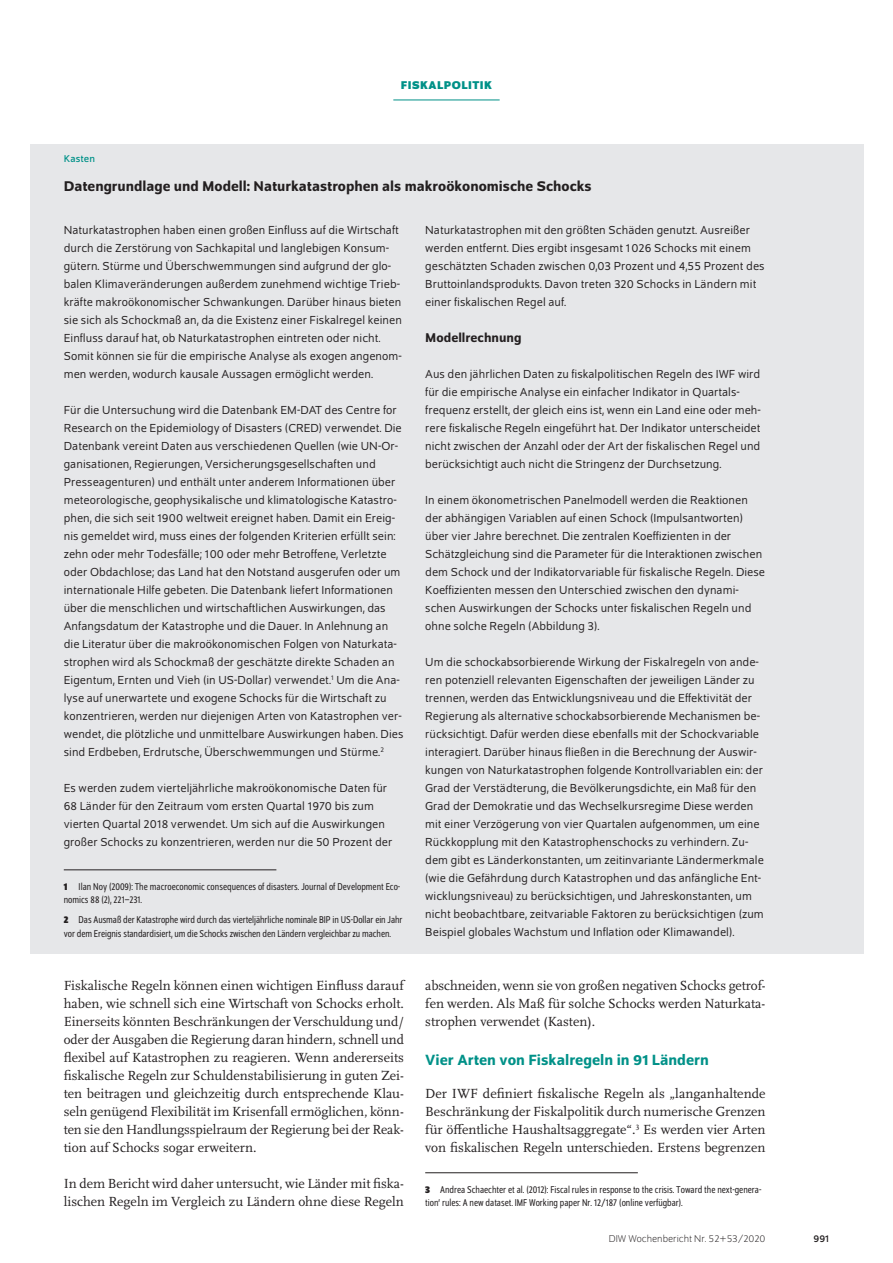
<style>
.page{position:relative;width:893px;height:1263px;background:#fff}
.page>*{position:absolute;margin:0;border:0;box-sizing:border-box;transform-origin:0 0}
.t1{font:500 15.75px "Schumpeter";color:#009188}
.t2{font:500 15px "Schumpeter";color:#231f20}
.t3{font:13.8px/18px "Scala Pro";color:#231f20;text-align:justify}
.t4{font:500 13.5px "Schumpeter";color:#231f20}
.t5{font:12.3px/18px "Schumpeter Blond";letter-spacing:.005em;color:#231f20}
.t6{font:700 12px "Schumpeter";color:#009188}
.t7{font:semi-condensed 10.5px/13.5px "Schumpeter Blond";color:#231f20}
.t8{font:300 10.5px "Schumpeter";color:#231f20}
.t9{font:10.5px "Schumpeter";letter-spacing:.01em;color:#009188}
.t10{font:10.5px "Schumpeter";color:#231f20}
.s1{font-family:"Schumpeter";font-weight:700}
</style>
<div class="page">
<hr style="left:393px;top:100px;width:107px;height:1px;background:#009188">
<hr style="left:425px;top:1172px;width:213px;height:1px;background:#231f20">
<div style="left:30px;top:144px;width:833px;height:810px;background:#e6e7e9"></div>
<hr style="left:64px;top:869px;width:212px;height:1px;background:#231f20">
<p class="t6" style="left:401px;top:79px;width:15px">FISKALPOLITIK</p>
<p class="t9" style="left:64px;top:153px;width:33px">Kasten</p>
<p class="t2" style="left:64px;top:178px;width:529px">Datengrundlage und Modell: Naturkatastrophen als makroökonomische Schocks</p>
<p class="t5" style="left:64px;top:221px;width:340px">Naturkatastrophen haben einen großen Einfluss auf die Wirtschaft durch die Zerstörung von Sachkapital und langlebigen Konsum&shy;gütern. Stürme und Überschwemmungen sind aufgrund der glo&shy;balen Klimaveränderungen außerdem zunehmend wichtige Trieb&shy;kräfte makroökonomischer Schwankungen. Darüber hinaus bieten sie sich als Schockmaß an, da die Existenz einer Fiskalregel keinen Einfluss darauf hat, ob Naturkatastrophen eintreten oder nicht.<br>Somit können sie für die empirische Analyse als exogen angenom&shy;men werden, wodurch kausale Aussagen ermöglicht werden.</p>
<p class="t5" style="left:64px;top:401px;width:341px">Für die Untersuchung wird die Datenbank EM-DAT des Centre for Research on the Epidemiology of Disasters (CRED) verwendet. Die Datenbank vereint Daten aus verschiedenen Quellen (wie UN-Or&shy;ganisationen, Regierungen, Versicherungsgesellschaften und Presseagenturen) und enthält unter anderem Informationen über meteorologische, geophysikalische und klimatologische Katastro&shy;phen, die sich seit 1900 weltweit ereignet haben. Damit ein Ereig&shy;nis gemeldet wird, muss eines der folgenden Kriterien erfüllt sein: zehn oder mehr Todesfälle; 100 oder mehr Betroffene, Verletzte oder Obdachlose; das Land hat den Notstand ausgerufen oder um internationale Hilfe gebeten. Die Datenbank liefert Informationen über die menschlichen und wirtschaftlichen Auswirkungen, das Anfangsdatum der Katastrophe und die Dauer. In Anlehnung an die Literatur über die makroökonomischen Folgen von Naturkata&shy;strophen wird als Schockmaß der geschätzte direkte Schaden an Eigentum, Ernten und Vieh (in US-Dollar) verwendet.<sup>1</sup> Um die Ana&shy;lyse auf unerwartete und exogene Schocks für die Wirtschaft zu konzentrieren, werden nur diejenigen Arten von Katastrophen ver&shy;wendet, die plötzliche und unmittelbare Auswirkungen haben. Dies sind Erdbeben, Erdrutsche, Überschwemmungen und Stürme.<sup>2</sup></p>
<p class="t5" style="left:64px;top:779px;width:330px">Es werden zudem vierteljährliche makroökonomische Daten für 68 Länder für den Zeitraum vom ersten Quartal 1970 bis zum vierten Quartal 2018 verwendet. Um sich auf die Auswirkungen großer Schocks zu konzentrieren, werden nur die 50 Prozent der</p>
<p class="t7" style="left:64px;top:880px;width:338px"><span class="s1">1</span> Ilan Noy (2009): The macroeconomic consequences of disasters. Journal of Development Eco&shy;nomics 88 (2), 221–231.</p>
<p class="t7" style="left:64px;top:913px;width:340px"><span class="s1">2</span> Das Ausmaß der Katastrophe wird durch das vierteljährliche nominale BIP in US-Dollar ein Jahr vor dem Ereignis standardisiert, um die Schocks zwischen den Ländern vergleichbar zu machen.</p>
<p class="t5" style="left:425px;top:221px;width:341px">Naturkatastrophen mit den größten Schäden genutzt. Ausreißer werden entfernt. Dies ergibt insgesamt 1026 Schocks mit einem geschätzten Schaden zwischen 0,03 Prozent und 4,55 Prozent des Bruttoinlandsprodukts. Davon treten 320 Schocks in Ländern mit einer fiskalischen Regel auf.</p>
<p class="t4" style="left:425px;top:331px;width:98px">Modellrechnung</p>
<p class="t5" style="left:425px;top:365px;width:337px">Aus den jährlichen Daten zu fiskalpolitischen Regeln des IWF wird für die empirische Analyse ein einfacher Indikator in Quartals&shy;frequenz erstellt, der gleich eins ist, wenn ein Land eine oder meh&shy;rere fiskalische Regeln eingeführt hat. Der Indikator unterscheidet nicht zwischen der Anzahl oder der Art der fiskalischen Regel und berücksichtigt auch nicht die Stringenz der Durchsetzung.</p>
<p class="t5" style="left:425px;top:491px;width:341px">In einem ökonometrischen Panelmodell werden die Reaktionen der abhängigen Variablen auf einen Schock (Impulsantworten) über vier Jahre berechnet. Die zentralen Koeffizienten in der Schätzgleichung sind die Parameter für die Interaktionen zwischen dem Schock und der Indikatorvariable für fiskalische Regeln. Diese Koeffizienten messen den Unterschied zwischen den dynami&shy;schen Auswirkungen der Schocks unter fiskalischen Regeln und ohne solche Regeln (Abbildung 3).</p>
<p class="t5" style="left:425px;top:653px;width:340px">Um die schockabsorbierende Wirkung der Fiskalregeln von ande&shy;ren potenziell relevanten Eigenschaften der jeweiligen Länder zu trennen, werden das Entwicklungsniveau und die Effektivität der Regierung als alternative schockabsorbierende Mechanismen be&shy;rücksichtigt. Dafür werden diese ebenfalls mit der Schockvariable interagiert. Darüber hinaus fließen in die Berechnung der Auswir&shy;kungen von Naturkatastrophen folgende Kontrollvariablen ein: der Grad der Verstädterung, die Bevölkerungsdichte, ein Maß für den Grad der Demokratie und das Wechselkursregime Diese werden mit einer Verzögerung von vier Quartalen aufgenommen, um eine Rückkopplung mit den Katastrophenschocks zu verhindern. Zu&shy;dem gibt es Länderkonstanten, um zeitinvariante Ländermerkmale (wie die Gefährdung durch Katastrophen und das anfängliche Ent&shy;wicklungsniveau) zu berücksichtigen, und Jahreskonstanten, um nicht beobachtbare, zeitvariable Faktoren zu berücksichtigen (zum Beispiel globales Wachstum und Inflation oder Klimawandel).</p>
<p class="t3" style="left:64px;top:976px;width:342px">Fiskalische Regeln können einen wichtigen Einfluss darauf haben, wie schnell sich eine Wirtschaft von Schocks erholt.<br>Einerseits könnten Beschränkungen der Verschuldung und/ oder der Ausgaben die Regierung daran hindern, schnell und flexibel auf Katastrophen zu reagieren. Wenn andererseits fiskalische Regeln zur Schuldenstabilisierung in guten Zei&shy;ten beitragen und gleichzeitig durch entsprechende Klau&shy;seln genügend Flexibilität im Krisenfall ermöglichen, könn&shy;ten sie den Handlungsspielraum der Regierung bei der Reak&shy;tion auf Schocks sogar erweitern.</p>
<p class="t3" style="left:64px;top:1174px;width:342px">In dem Bericht wird daher untersucht, wie Länder mit fiska&shy;lischen Regeln im Vergleich zu Ländern ohne diese Regeln</p>
<p class="t3" style="left:425px;top:976px;width:342px">abschneiden, wenn sie von großen negativen Schocks getrof&shy;fen werden. Als Maß für solche Schocks werden Naturkata&shy;strophen verwendet (Kasten).</p>
<p class="t1" style="left:425px;top:1052px;width:285px">Vier Arten von Fiskalregeln in 91 Ländern</p>
<p class="t3" style="left:425px;top:1084px;width:342px">Der IWF definiert fiskalische Regeln als „langanhaltende Beschränkung der Fiskalpolitik durch numerische Grenzen für öffentliche Haushaltsaggregate“.<sup>3</sup> Es werden vier Arten von fiskalischen Regeln unterschieden. Erstens begrenzen</p>
<p class="t7" style="left:425px;top:1183px;width:338px"><span class="s1">3</span> Andrea Schaechter et al. (2012): Fiscal rules in response to the crisis. Toward the next-genera&shy;tion’ rules: A new dataset. IMF Working paper Nr. 12/187 (online verfügbar).</p>
<p class="t8" style="left:609px;top:1234px;width:158px">DIW Wochenbericht Nr. 52+53/2020</p>
<p class="t10" style="left:813px;top:1233px;width:17px">991</p>
</div>
